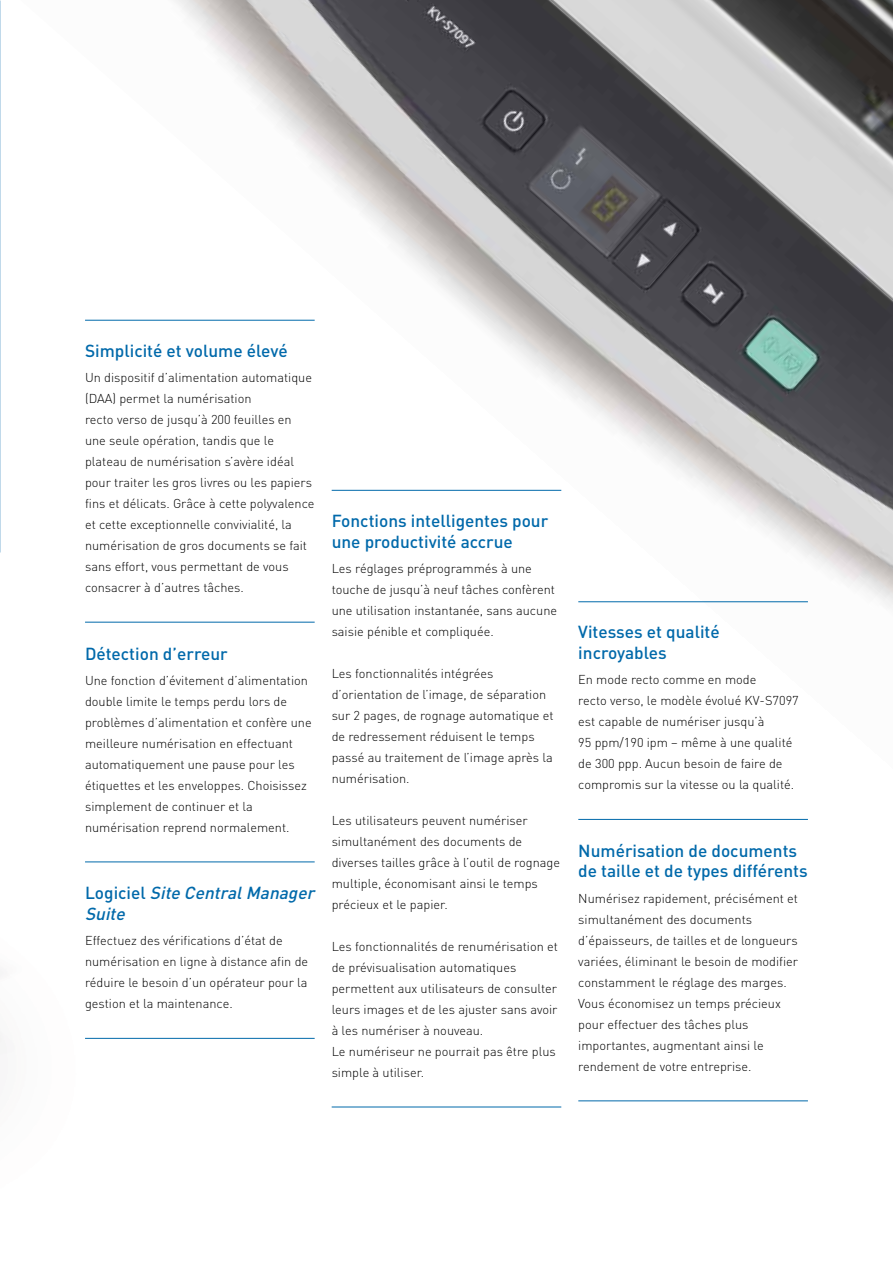
<style>
.page{position:relative;width:893px;height:1263px;background:#fff}
.page>*{position:absolute;margin:0;border:0;box-sizing:border-box;transform-origin:0 0}
.t1{font:500 17.25px/20.7px "DIN Pro";color:#0069aa}
.t2{font:italic 500 17.25px/20.7px "DIN Pro";color:#0069aa}
.t3{font:300 12.75px/21px "DIN Pro";color:#000}
.s1{font-style:normal}
</style>
<div class="page">
<img style="left:85px;top:0;width:808px;height:622px">
<hr style="left:85px;top:320px;width:230px;height:1px;background:#0069aa">
<hr style="left:85px;top:622px;width:230px;height:1px;background:#0069aa">
<hr style="left:85px;top:861px;width:230px;height:1px;background:#0069aa">
<hr style="left:85px;top:1038px;width:230px;height:1px;background:#0069aa">
<hr style="left:332px;top:490px;width:229px;height:1px;background:#0069aa">
<hr style="left:332px;top:1106px;width:229px;height:1px;background:#0069aa">
<hr style="left:578px;top:601px;width:230px;height:1px;background:#0069aa">
<hr style="left:578px;top:819px;width:230px;height:1px;background:#0069aa">
<hr style="left:578px;top:1100px;width:230px;height:1px;background:#0069aa">
<h1 class="t1" style="left:85px;top:338px;width:204px">Simplicité et volume élevé</h1>
<p class="t3" style="left:85px;top:366px;width:231px">Un dispositif d’alimentation automatique (DAA) permet la numérisation<br>recto verso de jusqu’à 200 feuilles en une seule opération, tandis que le plateau de numérisation s’avère idéal pour traiter les gros livres ou les papiers fins et délicats. Grâce à cette polyvalence et cette exceptionnelle convivialité, la numérisation de gros documents se fait sans effort, vous permettant de vous consacrer à d’autres tâches.</p>
<h1 class="t1" style="left:85px;top:641px;width:144px">Détection d’erreur</h1>
<p class="t3" style="left:85px;top:668px;width:228px">Une fonction d’évitement d’alimentation double limite le temps perdu lors de problèmes d’alimentation et confère une meilleure numérisation en effectuant automatiquement une pause pour les étiquettes et les enveloppes. Choisissez simplement de continuer et la numérisation reprend normalement.</p>
<h1 class="t2" style="left:85px;top:881px;width:236px"><span class="s1">L o g i c i e l</span> SiteCentralManager<br>Suite</h1>
<p class="t3" style="left:85px;top:929px;width:225px">Effectuez des vérifications d’état de numérisation en ligne à distance afin de réduire le besoin d’un opérateur pour la gestion et la maintenance.</p>
<h1 class="t1" style="left:332px;top:508px;width:218px">Fonctions intelligentes pour une productivité accrue</h1>
<p class="t3" style="left:332px;top:557px;width:227px">Les réglages préprogrammés à une touche de jusqu’à neuf tâches confèrent une utilisation instantanée, sans aucune saisie pénible et compliquée.</p>
<p class="t3" style="left:332px;top:662px;width:223px">Les fonctionnalités intégrées d’orientation de l’image, de séparation sur 2 pages, de rognage automatique et de redressement réduisent le temps passé au traitement de l’image après la numérisation.</p>
<p class="t3" style="left:332px;top:809px;width:230px">Les utilisateurs peuvent numériser simultanément des documents de diverses tailles grâce à l’outil de rognage multiple, économisant ainsi le temps précieux et le papier.</p>
<p class="t3" style="left:332px;top:934px;width:228px">Les fonctionnalités de renumérisation et de prévisualisation automatiques permettent aux utilisateurs de consulter leurs images et de les ajuster sans avoir à les numériser à nouveau.<br>Le numériseur ne pourrait pas être plus simple à utiliser.</p>
<h1 class="t1" style="left:578px;top:620px;width:143px">Vitesses et qualité incroyables</h1>
<p class="t3" style="left:578px;top:668px;width:222px">En mode recto comme en mode<br>recto verso, le modèle évolué KV-S7097 est capable de numériser jusqu’à<br>95 ppm/190 ipm – même à une qualité de 300 ppp. Aucun besoin de faire de compromis sur la vitesse ou la qualité.</p>
<h1 class="t1" style="left:578px;top:838px;width:231px">Numérisation de documents de taille et de types différents</h1>
<p class="t3" style="left:578px;top:886px;width:221px">Numérisez rapidement, précisément et simultanément des documents d’épaisseurs, de tailles et de longueurs variées, éliminant le besoin de modifier constamment le réglage des marges.<br>Vous économisez un temps précieux pour effectuer des tâches plus importantes, augmentant ainsi le rendement de votre entreprise.</p>
</div>
